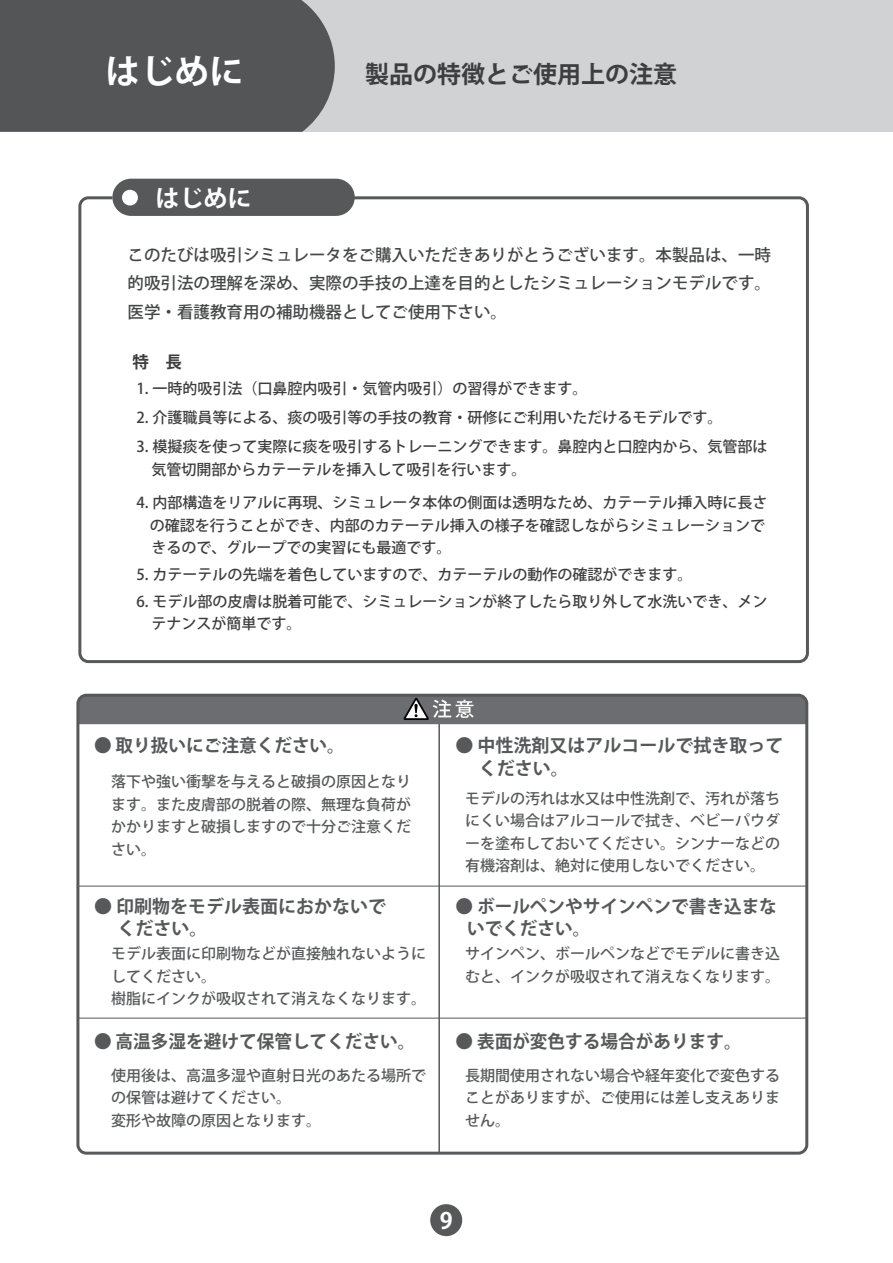
<style>
.page{position:relative;width:893px;height:1263px;background:#fff}
.page>*{position:absolute;margin:0;border:0;box-sizing:border-box;transform-origin:0 0}
.t1{font:700 34.5px "Koz Go Pro";color:#fff}
.t2{font:700 24px "Koz Go Pro";color:#3e3e3f}
.t3{font:700 24px "Koz Go Pro";color:#fff}
.t4{font:700 22.5px "Koz Go Pro";color:#fff}
.t5{font:700 18px/22.5px "Koz Go Pro";color:#57585a}
.t6{font:500 16.5px/28.8px "Koz Go Pro";color:#454647;text-align:justify}
.t7{font:700 16.5px "Koz Go Pro";color:#3e3e3f}
.t8{font:500 15px/22.5px "Koz Go Pro";color:#3e3e3f}
.t9{font:500 15px/22.5px "Koz Go Pro";color:#57585a;text-align:justify}
</style>
<div class="page">
<div style="left:112px;top:179px;width:243px;height:37px;background:#57585a;border-radius:19px"></div>
<div style="left:0;top:0;width:893px;height:132px;background:#d1d2d4"></div>
<div style="left:0;top:0;width:335px;height:132px;background:#545557"></div>
<div style="left:78px;top:196px;width:731px;height:467px;border:3px solid #57585a;border-radius:9px"></div>
<svg style="left:122px;top:190px;width:16px;height:15px"></svg>
<div style="left:430px;top:1204px;width:32px;height:32px;background:#57585a;border-radius:50%"></div>
<hr style="left:438px;top:724px;width:1px;height:429px;background:#636366">
<hr style="left:439px;top:724px;width:1px;height:429px;background:#57585a">
<hr style="left:78px;top:1018px;width:729px;height:1px;background:#57585a">
<div style="left:76px;top:694px;width:732px;height:461px;border:3px solid #57585a;border-radius:9px"></div>
<svg style="left:78px;top:695px;width:729px;height:29px;background:#6c6d70"></svg>
<hr style="left:78px;top:886px;width:729px;height:1px;background:#57585a">
<h1 class="t1" style="left:106px;top:49px;width:139px">はじめに</h1>
<h2 class="t2" style="left:365px;top:59px;width:314px">製品の特徴とご使用上の注意</h2>
<h2 class="t3" style="left:155px;top:183px;width:98px">はじめに</h2>
<p class="t6" style="left:128px;top:241px;width:645px">このたびは吸引シミュレータをご購入いただきありがとうございます。本製品は、一時的吸引法の理解を深め、実際の手技の上達を目的としたシミュレーションモデルです。医学・看護教育用の補助機器としてご使用下さい。</p>
<p class="t7" style="left:133px;top:351px;width:51px">特　長</p>
<p class="t8" style="left:136px;top:377px;width:452px">1. 一時的吸引法（口鼻腔内吸引・気管内吸引）の習得ができます。</p>
<p class="t8" style="left:136px;top:407px;width:587px">2. 介護職員等による、痰の吸引等の手技の教育・研修にご利用いただけるモデルです。</p>
<p class="t8" style="left:136px;top:436px;width:632px">3. 模擬痰を使って実際に痰を吸引するトレーニングできます。鼻腔内と口腔内から、気管部は　気管切開部からカテーテルを挿入して吸引を行います。</p>
<p class="t8" style="left:136px;top:492px;width:632px">4. 内部構造をリアルに再現、シミュレータ本体の側面は透明なため、カテーテル挿入時に長さ</p>
<p class="t8" style="left:150px;top:514px;width:616px">の確認を行うことができ、内部のカテーテル挿入の様子を確認しながらシミュレーションで</p>
<p class="t8" style="left:136px;top:537px;width:316px">　きるので、グループでの実習にも最適です。</p>
<p class="t8" style="left:136px;top:563px;width:557px">5. カテーテルの先端を着色していますので、カテーテルの動作の確認ができます。</p>
<p class="t8" style="left:136px;top:590px;width:632px">6. モデル部の皮膚は脱着可能で、シミュレーションが終了したら取り外して水洗いでき、メン　テナンスが簡単です。</p>
<p class="t5" style="left:94px;top:736px;width:252px">● 取り扱いにご注意ください。</p>
<p class="t9" style="left:111px;top:771px;width:301px">落下や強い衝撃を与えると破損の原因となります。また皮膚部の脱着の際、無理な負荷がかかりますと破損しますので十分ご注意ください。</p>
<p class="t5" style="left:117px;top:896px;width:270px;text-indent:-23px">● 印刷物をモデル表面におかないでください。</p>
<p class="t9" style="left:111px;top:943px;width:316px;text-align:left">モデル表面に印刷物などが直接触れないようにしてください。<br>樹脂にインクが吸収されて消えなくなります。</p>
<p class="t5" style="left:94px;top:1031px;width:323px">● 高温多湿を避けて保管してください。</p>
<p class="t9" style="left:111px;top:1065px;width:316px;text-align:left">使用後は、高温多湿や直射日光のあたる場所での保管は避けてください。<br>変形や故障の原因となります。</p>
<p class="t5" style="left:479px;top:736px;width:306px;text-indent:-23px">● 中性洗剤又はアルコールで拭き取ってください。</p>
<p class="t9" style="left:465px;top:788px;width:317px">モデルの汚れは水又は中性洗剤で、汚れが落ちにくい場合はアルコールで拭き、ベビーパウダーを塗布しておいてください。シンナーなどの有機溶剤は、絶対に使用しないでください。</p>
<p class="t5" style="left:467px;top:896px;width:311px;text-indent:-11px">● ボールペンやサインペンで書き込まないでください。</p>
<p class="t9" style="left:465px;top:943px;width:316px">サインペン、ボールペンなどでモデルに書き込むと、インクが吸収されて消えなくなります。</p>
<p class="t5" style="left:456px;top:1031px;width:288px">● 表面が変色する場合があります。</p>
<p class="t9" style="left:465px;top:1065px;width:316px">長期間使用されない場合や経年変化で変色することがありますが、ご使用には差し支えありません。</p>
<h3 class="t4" style="left:440px;top:1206px;width:14px">9</h3>
</div>
